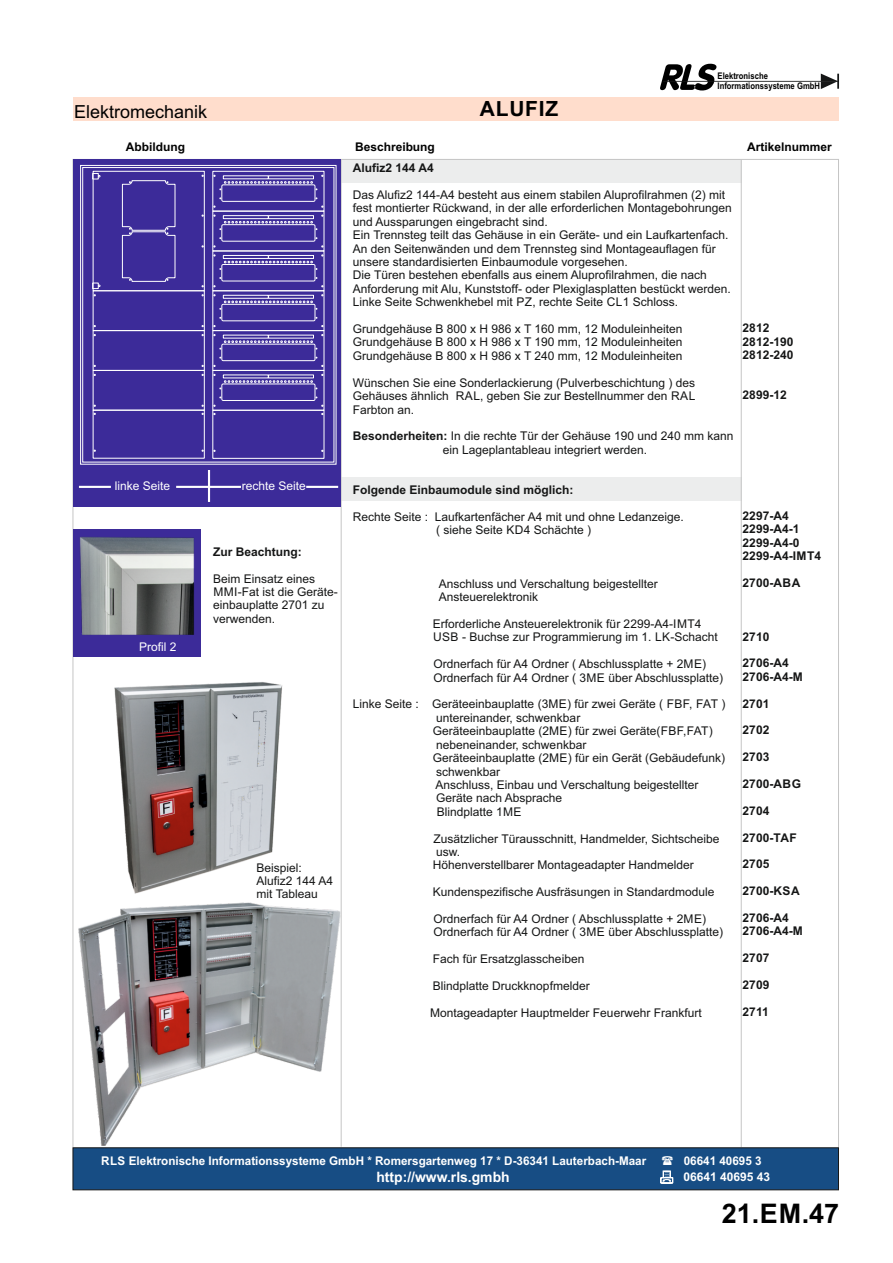
<style>
.page{position:relative;width:893px;height:1263px;background:#fff}
.page>*{position:absolute;margin:0;border:0;box-sizing:border-box;transform-origin:0 0}
.t1{font:700 27px "Arial";color:#000}
.t2{font:700 21px "Arial";letter-spacing:.035em;color:#000}
.t3{font:18px "Arial";color:#000}
.t4{font:700 14.25px "Arial";color:#fff}
.t5{font:12px/13.4px "Arial";color:#151616}
.t6{font:700 12px/13.4px "Arial";color:#151616}
.t7{font:700 12px/16.5px "Arial";color:#fff}
.t8{font:700 12px "Arial";color:#000}
.t9{font:12px "Arial";color:#fff}
.t10{font:700 9.15px/10.2px "Arial";color:#000;scale:.84 1}
.s1{font-weight:700}
</style>
<div class="page">
<div style="left:341px;top:477px;width:400px;height:24px;background:#eceded"></div>
<div style="left:341px;top:160px;width:400px;height:23px;background:#eceded"></div>
<div style="left:73px;top:97px;width:765px;height:23px;background:#fdc"></div>
<hr style="left:741px;top:160px;width:1px;height:987px;background:#c5c5c5">
<hr style="left:341px;top:160px;width:1px;height:987px;background:#c5c5c5">
<svg style="left:821px;top:74px;width:18px;height:15px"></svg>
<svg style="left:660px;top:64px;width:57px;height:26px"></svg>
<hr style="left:663px;top:81px;width:175px;height:1px;background:#151616">
<div style="left:73px;top:159px;width:268px;height:348px;background:#3c2b99"></div>
<div style="left:80px;top:165px;width:256px;height:300px;border:1px solid #fff"></div>
<div style="left:82px;top:167px;width:252px;height:295px;border:1px solid #fff"></div>
<svg style="left:122px;top:180px;width:54px;height:102px"></svg>
<div style="left:92px;top:283px;width:7px;height:6px;border:1px solid #fff"></div>
<div style="left:92px;top:173px;width:7px;height:6px;border:1px solid #fff"></div>
<div style="left:93px;top:171px;width:112px;height:120px;border:1px solid #fff"></div>
<svg style="left:213px;top:174px;width:111px;height:114px"></svg>
<div style="left:212px;top:171px;width:112px;height:41px;border:1px solid #fff"></div>
<div style="left:212px;top:410px;width:112px;height:49px;border:1px solid #fff"></div>
<div style="left:212px;top:290px;width:112px;height:41px;border:1px solid #fff"></div>
<svg style="left:201px;top:285px;width:3px;height:12px"></svg>
<div style="left:93px;top:290px;width:112px;height:41px;border:1px solid #fff"></div>
<svg style="left:93px;top:324px;width:3px;height:12px"></svg>
<svg style="left:201px;top:324px;width:3px;height:13px"></svg>
<div style="left:93px;top:330px;width:112px;height:41px;border:1px solid #fff"></div>
<svg style="left:213px;top:294px;width:111px;height:121px"></svg>
<div style="left:212px;top:370px;width:112px;height:41px;border:1px solid #fff"></div>
<svg style="left:93px;top:404px;width:3px;height:11px"></svg>
<svg style="left:201px;top:404px;width:3px;height:11px"></svg>
<svg style="left:201px;top:364px;width:3px;height:12px"></svg>
<div style="left:93px;top:370px;width:112px;height:41px;border:1px solid #fff"></div>
<hr style="left:79px;top:486px;width:32px;height:2px;background:#fff">
<hr style="left:176px;top:486px;width:32px;height:2px;background:#fff">
<hr style="left:209px;top:486px;width:32px;height:2px;background:#fff">
<hr style="left:306px;top:486px;width:32px;height:2px;background:#fff">
<hr style="left:208px;top:470px;width:2px;height:32px;background:#fff">
<img style="left:114px;top:682px;width:169px;height:212px">
<img style="left:72px;top:896px;width:270px;height:249px">
<div style="left:73px;top:529px;width:128px;height:128px;background:#3c2b99"></div>
<img style="left:72px;top:535px;width:123px;height:116px">
<svg style="left:72px;top:1147px;width:767px;height:44px;background:#1c4e81"></svg>
<p class="t10" style="left:717px;top:72px;width:124px">Elektronische<br>Informationssysteme GmbH</p>
<h2 class="t2" style="left:480px;top:101px;width:80px">ALUFIZ</h2>
<h3 class="t3" style="left:74px;top:105px;width:135px">Elektromechanik</h3>
<p class="t8" style="left:126px;top:142px;width:61px">Abbildung</p>
<p class="t8" style="left:355px;top:142px;width:81px">Beschreibung</p>
<p class="t8" style="left:747px;top:142px;width:86px">Artikelnummer</p>
<p class="t9" style="left:115px;top:481px;width:57px">linke Seite</p>
<p class="t9" style="left:242px;top:481px;width:66px">rechte Seite</p>
<p class="t9" style="left:139px;top:642px;width:39px">Profil 2</p>
<p class="t6" style="left:213px;top:546px;width:90px">Zur Beachtung:</p>
<p class="t5" style="left:213px;top:573px;width:126px">Beim Einsatz eines<br>MMI-Fat ist die Geräte&shy;einbauplatte 2701 zu verwenden.</p>
<p class="t5" style="left:257px;top:862px;width:78px">Beispiel:<br>Alufiz2 144 A4 mit Tableau</p>
<p class="t6" style="left:353px;top:162px;width:82px">Alufiz2 144 A4</p>
<p class="t5" style="left:353px;top:189px;width:380px">Das Alufiz2 144-A4 besteht aus einem stabilen Aluprofilrahmen (2) mit fest montierter Rückwand, in der alle erforderlichen Montagebohrungen und Aussparungen eingebracht sind.<br>Ein Trennsteg teilt das Gehäuse in ein Geräte- und ein Laufkartenfach.<br>An den Seitenwänden und dem Trennsteg sind Montageauflagen für unsere standardisierten Einbaumodule vorgesehen.<br>Die Türen bestehen ebenfalls aus einem Aluprofilrahmen, die nach Anforderung mit Alu, Kunststoff- oder Plexiglasplatten bestückt werden.<br>Linke Seite Schwenkhebel mit PZ, rechte Seite CL1 Schloss.</p>
<p class="t5" style="left:353px;top:323px;width:331px;text-align:justify">Grundgehäuse B 800 x H 986 x T 160 mm, 12 Moduleinheiten Grundgehäuse B 800 x H 986 x T 190 mm, 12 Moduleinheiten Grundgehäuse B 800 x H 986 x T 240 mm, 12 Moduleinheiten</p>
<p class="t5" style="left:353px;top:377px;width:344px;text-align:justify">Wünschen Sie eine Sonderlackierung (Pulverbeschichtung ) des Gehäuses ähnlich RAL, geben Sie zur Bestellnummer den RAL Farbton an.</p>
<p class="t5" style="left:353px;top:430px;width:382px;text-align:center"><span class="s1">Besonderheiten:</span> In die rechte Tür der Gehäuse 190 und 240 mm kann ein Lageplantableau integriert werden.</p>
<p class="t6" style="left:353px;top:484px;width:222px">Folgende Einbaumodule sind möglich:</p>
<p class="t5" style="left:436px;top:511px;width:249px;text-indent:-83px">Rechte Seite : Laufkartenfächer A4 mit und ohne Ledanzeige. ( siehe Seite KD4 Schächte )</p>
<p class="t5" style="left:439px;top:578px;width:220px">Anschluss und Verschaltung beigestellter<br>Ansteuerelektronik</p>
<p class="t5" style="left:433px;top:618px;width:286px">Erforderliche Ansteuerelektronik für 2299-A4-IMT4<br>USB - Buchse zur Programmierung im 1. LK-Schacht</p>
<p class="t5" style="left:434px;top:658px;width:291px">Ordnerfach für A4 Ordner ( Abschlussplatte + 2ME)<br>Ordnerfach für A4 Ordner ( 3ME über Abschlussplatte)</p>
<p class="t5" style="left:353px;top:699px;width:374px">Linke Seite : Geräteeinbauplatte (3ME) für zwei Geräte ( FBF, FAT )</p>
<p class="t5" style="left:436px;top:712px;width:146px">untereinander, schwenkbar</p>
<p class="t5" style="left:433px;top:725px;width:281px">Geräteeinbauplatte (2ME) für zwei Geräte(FBF,FAT)</p>
<p class="t5" style="left:436px;top:739px;width:152px">nebeneinander, schwenkbar</p>
<p class="t5" style="left:433px;top:752px;width:294px">Geräteeinbauplatte (2ME) für ein Gerät (Gebäudefunk)</p>
<p class="t5" style="left:436px;top:766px;width:66px">schwenkbar</p>
<p class="t5" style="left:436px;top:779px;width:264px">Anschluss, Einbau und Verschaltung beigestellter</p>
<p class="t5" style="left:436px;top:792px;width:128px">Geräte nach Absprache</p>
<p class="t5" style="left:437px;top:806px;width:86px">Blindplatte 1ME</p>
<p class="t5" style="left:433px;top:833px;width:288px">Zusätzlicher Türausschnitt, Handmelder, Sichtscheibe usw.<br>Höhenverstellbarer Montageadapter Handmelder</p>
<p class="t5" style="left:433px;top:886px;width:283px">Kundenspezifische Ausfräsungen in Standardmodule</p>
<p class="t5" style="left:434px;top:913px;width:291px">Ordnerfach für A4 Ordner ( Abschlussplatte + 2ME)<br>Ordnerfach für A4 Ordner ( 3ME über Abschlussplatte)</p>
<p class="t5" style="left:433px;top:953px;width:153px">Fach für Ersatzglasscheiben</p>
<p class="t5" style="left:433px;top:980px;width:158px">Blindplatte Druckknopfmelder</p>
<p class="t5" style="left:430px;top:1007px;width:273px">Montageadapter Hauptmelder Feuerwehr Frankfurt</p>
<p class="t6" style="left:743px;top:322px;width:52px">2812<br>2812-190<br>2812-240</p>
<p class="t6" style="left:743px;top:389px;width:46px">2899-12</p>
<p class="t6" style="left:743px;top:510px;width:80px">2297-A4<br>2299-A4-1<br>2299-A4-0<br>2299-A4-IMT4</p>
<p class="t6" style="left:743px;top:577px;width:59px">2700-ABA</p>
<p class="t6" style="left:743px;top:631px;width:28px">2710</p>
<p class="t6" style="left:743px;top:657px;width:62px">2706-A4<br>2706-A4-M</p>
<p class="t6" style="left:743px;top:698px;width:28px">2701</p>
<p class="t6" style="left:743px;top:724px;width:28px">2702</p>
<p class="t6" style="left:743px;top:751px;width:28px">2703</p>
<p class="t6" style="left:743px;top:778px;width:60px">2700-ABG</p>
<p class="t6" style="left:743px;top:805px;width:28px">2704</p>
<p class="t6" style="left:743px;top:832px;width:56px">2700-TAF</p>
<p class="t6" style="left:743px;top:859px;width:28px">2705</p>
<p class="t6" style="left:743px;top:885px;width:59px">2700-KSA</p>
<p class="t6" style="left:743px;top:912px;width:62px">2706-A4<br>2706-A4-M</p>
<p class="t6" style="left:743px;top:952px;width:28px">2707</p>
<p class="t6" style="left:743px;top:979px;width:28px">2709</p>
<p class="t6" style="left:743px;top:1006px;width:28px">2711</p>
<p class="t7" style="left:101px;top:1153px;width:546px">RLS Elektronische Informationssysteme GmbH * Romersgartenweg 17 * D-36341 Lauterbach-Maar</p>
<p class="t4" style="left:376px;top:1171px;width:135px">http://www.rls.gmbh</p>
<p class="t7" style="left:683px;top:1153px;width:88px">06641 40695 3<br>06641 40695 43</p>
<h1 class="t1" style="left:722px;top:1203px;width:119px">21.EM.47</h1>
</div>
